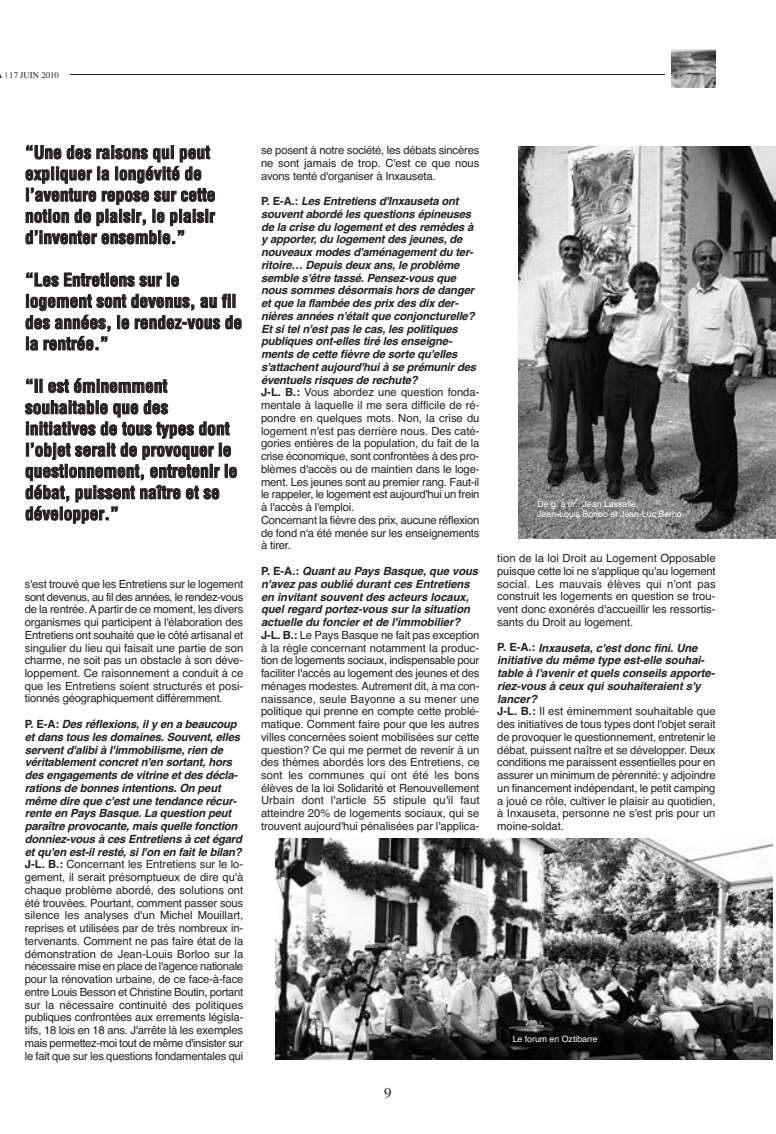
<style>
.page{position:relative;width:776px;height:1134px;background:#fff}
.page>*{position:absolute;margin:0;border:0;box-sizing:border-box;transform-origin:0 0}
.t1{font:700 condensed 17.5px/21.2px "Helvetica";color:#231f20}
.t2{font:15px "Times";color:#231f20}
.t3{font:11.25px/12.8px "Helvetica";letter-spacing:-.005em;color:#231f20;text-align:justify}
.t4{font:italic 700 11.25px/12.8px "Helvetica";color:#231f20}
.t5{font:8.75px/10px "Helvetica";color:#fff}
.t6{font:8.75px "Times";color:#231f20}
.s1{font-weight:700}
.s2{font-weight:700;font-style:italic}
.s3{font-style:normal}
.s4{font-weight:400;font-style:normal}
</style>
<div class="page">
<hr style="left:70px;top:74px;width:595px;height:1px;background:#231f20">
<img style="left:671px;top:50px;width:45px;height:38px">
<svg style="left:25px;top:145px;width:190px;height:99px"></svg>
<svg style="left:26px;top:272px;width:153px;height:15px"></svg>
<svg style="left:25px;top:294px;width:217px;height:57px"></svg>
<svg style="left:26px;top:378px;width:7px;height:6px"></svg>
<div style="left:35px;top:379px;width:3px;height:14px;border:1px solid #231f20"></div>
<svg style="left:40px;top:379px;width:2px;height:14px"></svg>
<svg style="left:48px;top:378px;width:120px;height:15px"></svg>
<svg style="left:25px;top:400px;width:212px;height:124px"></svg>
<img style="left:276px;top:839px;width:496px;height:221px">
<img style="left:519px;top:146px;width:256px;height:393px">
<p class="t6" style="left:-3px;top:72px;width:64px"><span class="s1">A</span> | 17 JUIN 2010</p>
<h1 class="t1" style="left:25px;top:143px;width:192px">“Une des raisons qui peut expliquer la longévité de l’aventure repose sur cette notion de plaisir, le plaisir d’inventer ensemble.”</h1>
<h1 class="t1" style="left:25px;top:271px;width:219px">“Les Entretiens sur le logement sont devenus, au fil des années, le rendez-vous de la rentrée.”</h1>
<h1 class="t1" style="left:25px;top:377px;width:214px">“Il est éminemment souhaitable que des initiatives de tous types dont l’objet serait de provoquer le questionnement, entretenir le débat, puissent naître et se développer.”</h1>
<p class="t3" style="left:25px;top:578px;width:220px">s'est trouvé que les Entretiens sur le logement sont devenus, au fil des années, le rendez-vous de la rentrée. A partir de ce moment, les divers organismes qui participent à l'élaboration des Entretiens ont souhaité que le côté artisanal et singulier du lieu qui faisait une partie de son charme, ne soit pas un obstacle à son déve&shy;loppement. Ce raisonnement a conduit à ce que les Entretiens soient structurés et posi&shy;tionnés géographiquement différemment.</p>
<p class="t3" style="left:25px;top:719px;width:221px;text-align:left"><span class="s1">P. E - A :</span> <span class="s2">Des réflexions,ily en a beaucoup etdans tous les domaines.Souvent,elles serventd'alibià l'immobilisme,rien de véritablementconcretn'en sortant,hors des engagements de vitrine etdes décla&shy;rations de bonnes intentions.On peut même dire que c'estune tendance récur&shy;rente en Pays Basque.La question peut paraître provocante,mais quelle fonction donniez-vous à ces Entretiens à cetégard etqu'en est-ilresté,sil'on en faitle bilan?<br></span><span class="s1">J-L. B.:</span> Concernant les Entretiens sur le lo&shy;gement, il serait présomptueux de dire qu'à chaque problème abordé, des solutions ont été trouvées. Pourtant, comment passer sous silence les analyses d'un Michel Mouillart, reprises et utilisées par de très nombreux in&shy;tervenants. Comment ne pas faire état de la démonstration de Jean-Louis Borloo sur la nécessaire mise en place de l'agence nationale pour la rénovation urbaine, de ce face-à-face entre Louis Besson et Christine Boutin, portant sur la nécessaire continuité des politiques publiques confrontées aux errements législa&shy;tifs, 18 lois en 18 ans. J'arrête là les exemples mais permettez-moi tout de même d'insister sur le fait que sur les questions fondamentales qui</p>
<p class="t3" style="left:261px;top:145px;width:220px">se posent à notre société, les débats sincères ne sont jamais de trop. C'est ce que nous avons tenté d'organiser à Inxauseta.</p>
<p class="t4" style="left:261px;top:196px;width:220px"><span class="s3">P. E - A . :</span> Les Entretiens d'Inxauseta ont souventabordé les questions épineuses de la crise du logementetdes remèdes à y apporter,du logementdes jeunes,de nouveaux modes d'aménagementdu ter&shy;ritoire… Depuis deux ans,le problème semble s'être tassé.Pensez-vous que nous sommes désormais hors de danger etque la flambée des prix des dix der&shy;nières années n'étaitque conjoncturelle?<br>Etsiteln'estpas le cas,les politiques publiques ont-elles tiré les enseigne&shy;ments de cette fièvre de sorte qu'elles s'attachentaujourd'huià se prémunirdes éventuels risques de rechute?<br><span class="s3">J-L. B.:</span> <span class="s4">Vous abordez une question fonda&shy;mentale à laquelle il me sera difficile de ré&shy;pondre en quelques mots. Non, la crise du logement n'est pas derrière nous. Des caté&shy;gories entières de la population, du fait de la crise économique, sont confrontées à des pro&shy;blèmes d'accès ou de maintien dans le loge&shy;ment. Les jeunes sont au premier rang. Faut-il le rappeler, le logement est aujourd'hui un frein à l'accès à l'emploi.<br>Concernant la fièvre des prix, aucune réflexion de fond n'a été menée sur les enseignements à tirer.</span></p>
<p class="t3" style="left:261px;top:566px;width:221px;text-align:left"><span class="s1">P. E - A . :</span> <span class="s2">Quant au Pays Basque, que vous n'avez pas oublié durant ces Entretiens en invitant souvent des acteurs locaux, quel regard portez-vous sur la situation actuelle du foncier et de l'immobilier?<br></span><span class="s1">J-L. B.:</span> Le Pays Basque ne fait pas exception à la règle concernant notamment la produc&shy;tion de logements sociaux, indispensable pour faciliter l'accès au logement des jeunes et des ménages modestes. Autrement dit, à ma con&shy;naissance, seule Bayonne a su mener une politique qui prenne en compte cette problé&shy;matique. Comment faire pour que les autres villes concernées soient mobilisées sur cette question? Ce qui me permet de revenir à un des thèmes abordés lors des Entretiens, ce sont les communes qui ont été les bons élèves de la loi Solidarité et Renouvellement Urbain dont l'article 55 stipule qu'il faut atteindre 20% de logements sociaux, qui se trouvent aujourd'hui pénalisées par l'applica-</p>
<h2 class="t2" style="left:384px;top:1087px;width:9px">9</h2>
<p class="t5" style="left:537px;top:499px;width:146px">De g. à dr.: Jean Lassalle,<br>Jean-Louis Borloo et Jean-Luc Berho</p>
<p class="t3" style="left:497px;top:553px;width:220px">tion de la loi Droit au Logement Opposable puisque cette loi ne s'applique qu'au logement social. Les mauvais élèves qui n'ont pas construit les logements en question se trou&shy;vent donc exonérés d'accueillir les ressortis&shy;sants du Droit au logement.</p>
<p class="t3" style="left:497px;top:642px;width:221px;text-align:left"><span class="s1">P. E - A . :</span> <span class="s2">Inxauseta, c'est donc fini. Une initiative du même type est-elle souhai&shy;table à l'avenir et quels conseils apporte&shy;riez-vous à ceux qui souhaiteraient s'y lancer?<br></span><span class="s1">J-L. B.:</span> Il est éminemment souhaitable que des initiatives de tous types dont l'objet serait de provoquer le questionnement, entretenir le débat, puissent naître et se développer. Deux conditions me paraissent essentielles pour en assurer un minimum de pérennité: y adjoindre un financement indépendant, le petit camping a joué ce rôle, cultiver le plaisir au quotidien, à Inxauseta, personne ne s'est pris pour un moine-soldat.</p>
<p class="t5" style="left:513px;top:1035px;width:87px">Le forum en Oztibarre</p>
</div>
